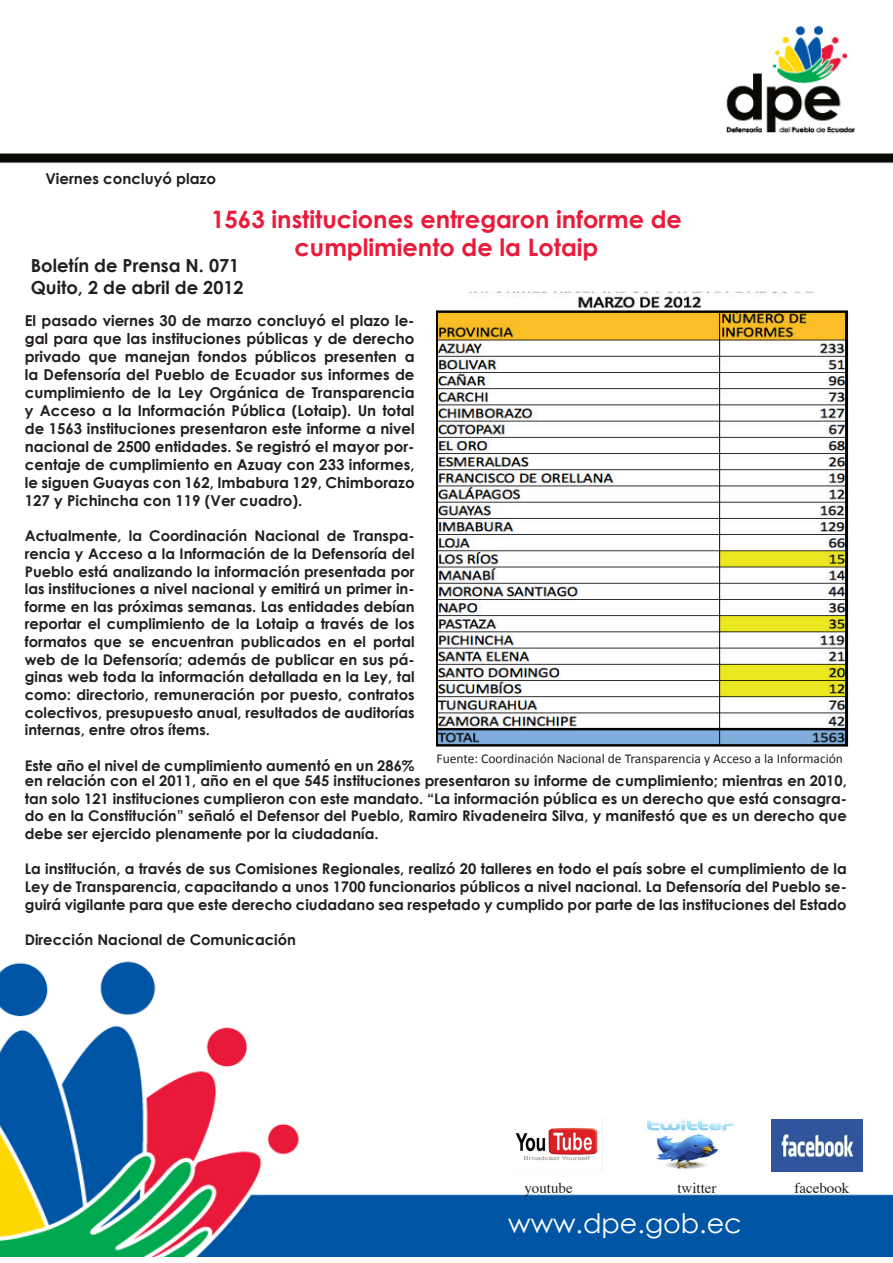
<style>
.page{position:relative;width:893px;height:1263px;background:#fff}
.page>*{position:absolute;margin:0;border:0;box-sizing:border-box;transform-origin:0 0}
.t1{font:27px "Century Gothic";color:#fff}
.t2{font:700 24px "Century Gothic";color:#ea1a3a}
.t3{font:700 18px "Century Gothic";color:#231f20}
.t4{font:700 15px/18px "Century Gothic";color:#231f20;text-align:justify}
.t5{font:15px "Times";color:#231f20}
.t6{font:700 14.7px/17.7px "Century Gothic";color:#231f20;text-align:justify}
.t7{font:13.5px "Calibri";color:#231f20}
</style>
<div class="page">
<img style="left:0;top:25px;width:893px;height:1231px">
<img style="left:512px;top:1118px;width:91px;height:53px">
<img style="left:644px;top:1118px;width:91px;height:53px">
<img style="left:772px;top:1119px;width:90px;height:53px">
<div style="left:380px;top:1212px;width:427px;height:27px;background:#0055a5"></div>
<div style="left:58px;top:108px;width:644px;height:37px;background:#fff"></div>
<img style="left:437px;top:291px;width:411px;height:457px">
<p class="t4" style="left:45px;top:169px;width:172px">Viernes concluyó plazo</p>
<p class="t2" style="left:211px;top:204px;width:472px">1563 instituciones entregaron informe de</p>
<p class="t2" style="left:295px;top:233px;width:305px">cumplimiento de la Lotaip</p>
<p class="t3" style="left:31px;top:254px;width:210px">Boletín de Prensa N. 071</p>
<p class="t3" style="left:31px;top:276px;width:214px">Quito, 2 de abril de 2012</p>
<p class="t4" style="left:25px;top:311px;width:391px">El pasado viernes 30 de marzo concluyó el plazo le&shy;gal para que las instituciones públicas y de derecho privado que manejan fondos públicos presenten a la Defensoría del Pueblo de Ecuador sus informes de cumplimiento de la Ley Orgánica de Transparencia y Acceso a la Información Pública (Lotaip). Un total de 1563 instituciones presentaron este informe a nivel nacional de 2500 entidades. Se registró el mayor por&shy;centaje de cumplimiento en Azuay con 233 informes, le siguen Guayas con 162, Imbabura 129, Chimborazo 127 y Pichincha con 119 (Ver cuadro).</p>
<p class="t6" style="left:25px;top:527px;width:391px">Actualmente, la Coordinación Nacional de Transpa&shy;rencia y Acceso a la Información de la Defensoría del Pueblo está analizando la información presentada por las instituciones a nivel nacional y emitirá un primer in&shy;forme en las próximas semanas. Las entidades debían reportar el cumplimiento de la Lotaip a través de los formatos que se encuentran publicados en el portal web de la Defensoría; además de publicar en sus pá&shy;ginas web toda la información detallada en la Ley, tal como: directorio, remuneración por puesto, contratos colectivos, presupuesto anual, resultados de auditorías internas, entre otros ítems.</p>
<p class="t6" style="left:25px;top:756px;width:391px">Este año el nivel de cumplimiento aumentó en un 286%</p>
<p class="t7" style="left:437px;top:750px;width:408px">Fuente: Coordinación Nacional de Transparencia y Acceso a la Información</p>
<p class="t6" style="left:25px;top:771px;width:824px">en relación con el 2011, año en el que 545 instituciones presentaron su informe de cumplimiento; mientras en 2010, tan solo 121 instituciones cumplieron con este mandato. “La información pública es un derecho que está consagra&shy;do en la Constitución” señaló el Defensor del Pueblo, Ramiro Rivadeneira Silva, y manifestó que es un derecho que debe ser ejercido plenamente por la ciudadanía.</p>
<p class="t6" style="left:25px;top:860px;width:824px">La institución, a través de sus Comisiones Regionales, realizó 20 talleres en todo el país sobre el cumplimiento de la Ley de Transparencia, capacitando a unos 1700 funcionarios públicos a nivel nacional. La Defensoría del Pueblo se&shy;guirá vigilante para que este derecho ciudadano sea respetado y cumplido por parte de las instituciones del Estado</p>
<p class="t6" style="left:25px;top:931px;width:273px">Dirección Nacional de Comunicación</p>
<p class="t5" style="left:524px;top:1174px;width:50px">youtube</p>
<p class="t5" style="left:677px;top:1174px;width:41px">twitter</p>
<p class="t5" style="left:794px;top:1174px;width:56px">facebook</p>
<p class="t1" style="left:508px;top:1204px;width:235px">www.dpe.gob.ec</p>
</div>
